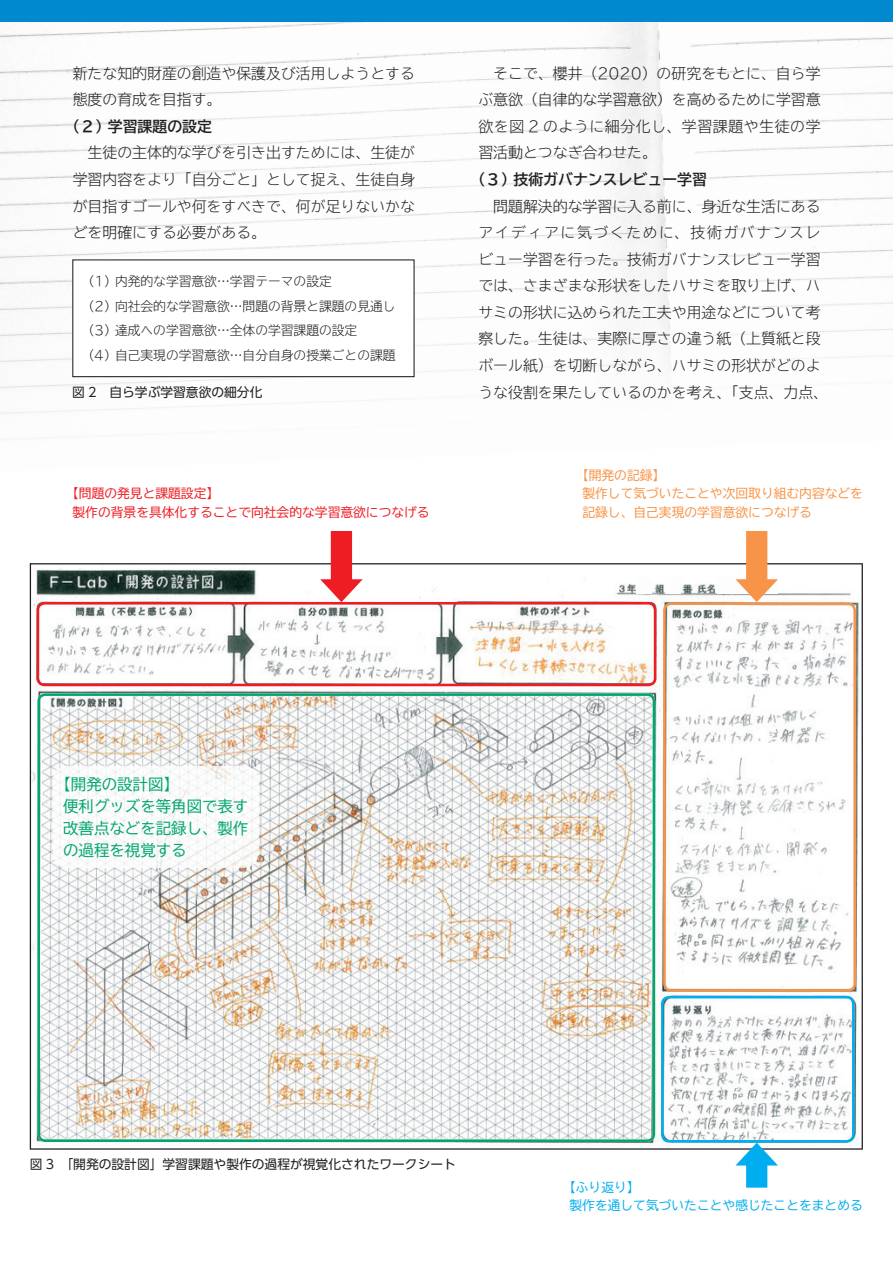
<style>
.page{position:relative;width:893px;height:1263px;background:#fff}
.page>*{position:absolute;margin:0;border:0;box-sizing:border-box;transform-origin:0 0}
.t1{font:15.45px/21.9px "TBUD Go Std";color:#00a66e}
.t2{font:300 14.85px/26.5px "TBUD Go Std Super";color:#231f20;text-align:justify}
.t3{font:700 14.85px "TBUD Go Std";color:#231f20}
.t4{font:300 12.75px/24.5px "TBUD Go Std Super";color:#231f20}
.t5{font:12.75px "UD Shin Go Pr 6";color:#231f20}
.t6{font:12.75px/18.1px "TBUD Go Std";color:#f79447}
.t7{font:12.75px/18.1px "TBUD Go Std";color:#ee1d23}
.t8{font:12.75px/18.1px "TBUD Go Std";color:#00aeef}
</style>
<div class="page">
<img style="left:0;top:21px;width:251px;height:230px">
<img style="left:251px;top:21px;width:267px;height:228px">
<img style="left:518px;top:21px;width:268px;height:219px">
<img style="left:786px;top:21px;width:107px;height:338px">
<img style="left:313px;top:240px;width:320px;height:189px">
<img style="left:633px;top:234px;width:169px;height:157px">
<div style="left:0;top:0;width:893px;height:21px;background:#0089cf"></div>
<div style="left:73px;top:260px;width:341px;height:117px;background:#fff"></div>
<div style="left:72px;top:259px;width:343px;height:118px;border:1px solid #231f20"></div>
<svg style="left:30px;top:563px;width:833px;height:587px"></svg>
<div style="left:37px;top:602px;width:619px;height:84px;border:3px solid #ee1d23;border-radius:7px"></div>
<svg style="left:37px;top:693px;width:618px;height:449px"></svg>
<div style="left:663px;top:602px;width:193px;height:390px;border:3px solid #f79447;border-radius:7px"></div>
<div style="left:661px;top:996px;width:194px;height:146px;border:3px solid #00aeef;border-radius:7px"></div>
<img style="left:53px;top:766px;width:206px;height:102px">
<div style="left:331px;top:531px;width:21px;height:57px;background:#ee1d23"></div>
<svg style="left:320px;top:579px;width:43px;height:23px"></svg>
<div style="left:746px;top:1156px;width:21px;height:31px;background:#00aeef"></div>
<svg style="left:735px;top:1143px;width:43px;height:22px"></svg>
<div style="left:717px;top:578px;width:61px;height:15px;background:#fdfdfd"></div>
<div style="left:665px;top:578px;width:15px;height:15px;background:#fdfdfd"></div>
<div style="left:637px;top:578px;width:15px;height:15px;background:#fdfdfd"></div>
<div style="left:746px;top:531px;width:21px;height:57px;background:#f79447"></div>
<svg style="left:735px;top:579px;width:43px;height:23px"></svg>
<p class="t2" style="left:73px;top:59px;width:344px">新たな知的財産の創造や保護及び活用しようとする態度の育成を目指す。</p>
<p class="t3" style="left:65px;top:114px;width:148px">（２）学習課題の設定</p>
<p class="t2" style="left:73px;top:139px;width:344px;text-indent:15px">生徒の主体的な学びを引き出すためには、生徒が学習内容をより「自分ごと」として捉え、生徒自身が目指すゴールや何をすべきで、何が足りないかなどを明確にする必要がある。</p>
<p class="t4" style="left:82px;top:269px;width:315px">（1）内発的な学習意欲…学習テーマの設定<br>（2）向社会的な学習意欲…問題の背景と課題の見通し（3）達成への学習意欲…全体の学習課題の設定<br>（4）自己実現の学習意欲…自分自身の授業ごとの課題</p>
<p class="t2" style="left:478px;top:59px;width:344px;text-indent:15px">そこで、櫻井（2020）の研究をもとに、自ら学ぶ意欲（自律的な学習意欲）を高めるために学習意欲を図 2 のように細分化し、学習課題や生徒の学習活動とつなぎ合わせた。</p>
<p class="t3" style="left:471px;top:167px;width:238px">（３）技術ガバナンスレビュー学習</p>
<p class="t2" style="left:478px;top:192px;width:344px;text-indent:15px">問題解決的な学習に入る前に、身近な生活にあるアイディアに気づくために、技術ガバナンスレビュー学習を行った。技術ガバナンスレビュー学習では、さまざまな形状をしたハサミを取り上げ、ハサミの形状に込められた工夫や用途などについて考察した。生徒は、実際に厚さの違う紙（上質紙と段ボール紙）を切断しながら、ハサミの形状がどのよ</p>
<p class="t5" style="left:72px;top:382px;width:192px">図 2　 自ら学ぶ学習意欲の細分化</p>
<p class="t2" style="left:478px;top:378px;width:351px">うな役割を果たしているのかを考え、「支点、力点、</p>
<p class="t7" style="left:73px;top:484px;width:359px;text-indent:-6px">【問題の発見と課題設定】<br>製作の背景を具体化することで向社会的な学習意欲につなげる</p>
<p class="t1" style="left:63px;top:773px;width:187px;text-indent:-8px">【開発の設計図】<br>便利グッズを等角図で表す改善点などを記録し、製作の過程を視覚する</p>
<p class="t6" style="left:582px;top:466px;width:282px;text-indent:-6px">【開発の記録】<br>製作して気づいたことや次回取り組む内容などを記録し、自己実現の学習意欲につなげる</p>
<p class="t5" style="left:30px;top:1154px;width:428px">図 3　 「開発の設計図」学習課題や製作の過程が視覚化されたワークシート</p>
<p class="t8" style="left:569px;top:1177px;width:295px;text-indent:-6px">【ふり返り】<br>製作を通して気づいたことや感じたことをまとめる</p>
</div>
